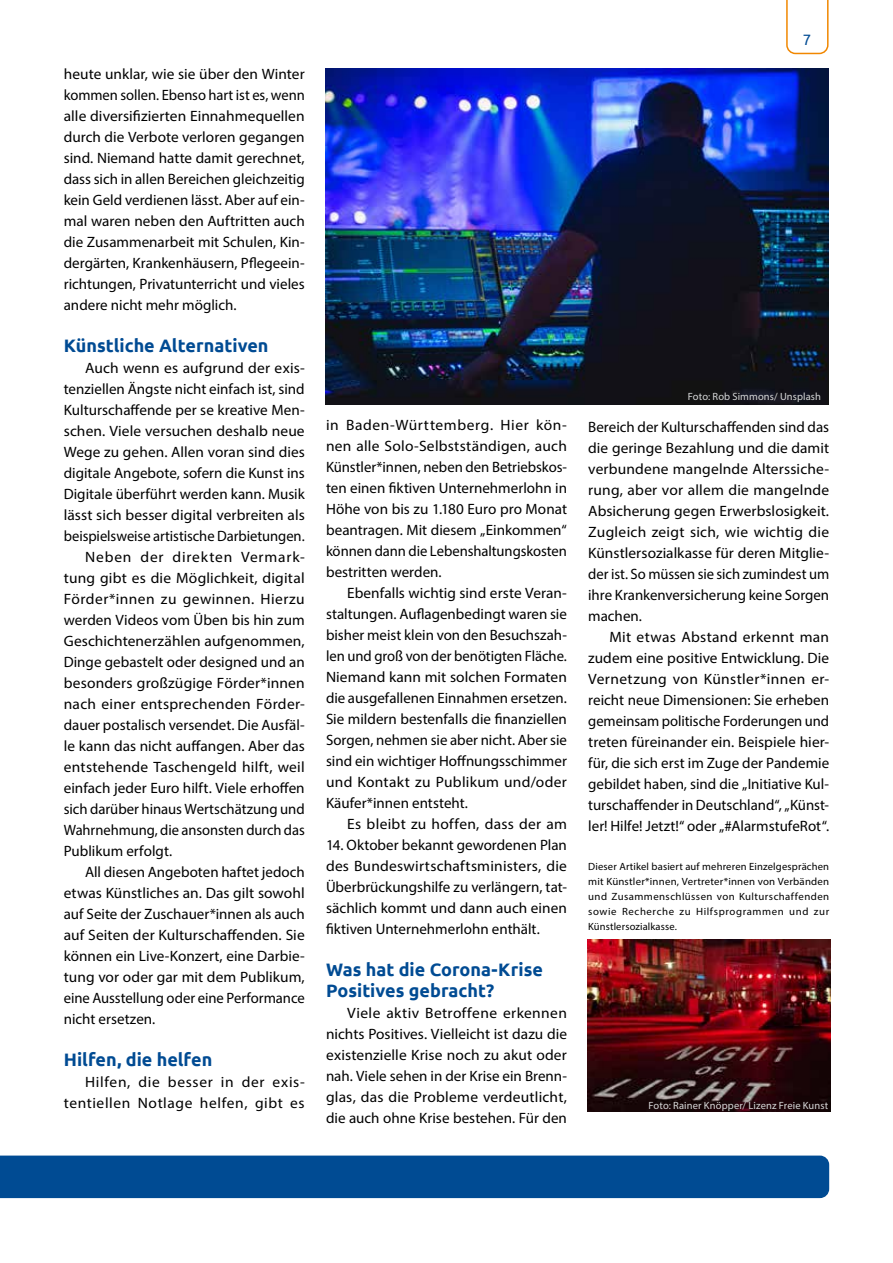
<style>
.page{position:relative;width:893px;height:1263px;background:#fff}
.page>*{position:absolute;margin:0;border:0;box-sizing:border-box;transform-origin:0 0}
.t1{font:700 18px/21px "Ubuntu";color:#004b93}
.t2{font:15px/21px "Myriad Pro";color:#000;text-align:justify}
.t3{font:15px "Myriad Pro";letter-spacing:.02em;color:#000}
.t4{font:15px/21px "Myriad Pro";letter-spacing:.04em;color:#000;text-align:right}
.t5{font:15px "Myriad Pro";letter-spacing:.03em;color:#000}
.t6{font:15px "Myriad Pro";letter-spacing:.055em;color:#000}
.t7{font:15px "Ubuntu";color:#004b93}
.t8{font:10.5px/15px "Myriad Pro";letter-spacing:.05em;color:#000;text-align:justify}
.t9{font:10.5px "Myriad Pro";letter-spacing:.01em;color:#d7d8d8}
</style>
<div class="page">
<svg style="left:786px;top:0;width:42px;height:54px"></svg>
<div style="left:0;top:1155px;width:829px;height:43px;background:#004b93"></div>
<img style="left:325px;top:69px;width:503px;height:335px">
<img style="left:588px;top:940px;width:242px;height:171px">
<p class="t2" style="left:64px;top:64px;width:242px">heute unklar, wie sie über den Winter kommen sollen. Ebenso hart ist es, wenn alle diversifizierten Einnahmequellen durch die Verbote verloren gegangen sind. Niemand hatte damit gerechnet, dass sich in allen Bereichen gleichzeitig kein Geld verdienen lässt. Aber auf ein&shy;mal waren neben den Auftritten auch die Zusammenarbeit mit Schulen, Kin&shy;dergärten, Krankenhäusern, Pflegeein&shy;richtungen, Privatunterricht und vieles andere nicht mehr möglich.</p>
<p class="t1" style="left:64px;top:335px;width:206px">Künstliche Alternativen</p>
<p class="t2" style="left:85px;top:358px;width:221px">Auch wenn es aufgrund der exis-</p>
<p class="t2" style="left:64px;top:379px;width:242px">tenziellen Ängste nicht einfach ist, sind</p>
<p class="t2" style="left:64px;top:400px;width:242px">Kulturschaffende per se kreative Men-</p>
<p class="t2" style="left:64px;top:421px;width:242px">schen. Viele versuchen deshalb neue</p>
<p class="t2" style="left:64px;top:442px;width:242px">Wege zu gehen. Allen voran sind dies</p>
<p class="t2" style="left:64px;top:463px;width:242px">digitale Angebote, sofern die Kunst ins</p>
<p class="t2" style="left:64px;top:484px;width:242px">Digitale überführt werden kann. Musik</p>
<p class="t2" style="left:64px;top:505px;width:242px">lässt sich besser digital verbreiten als</p>
<p class="t2" style="left:64px;top:526px;width:242px">beispielsweise artistische Darbietungen.</p>
<p class="t6" style="left:85px;top:548px;width:221px">Neben der direkten Vermark-</p>
<p class="t2" style="left:64px;top:568px;width:242px">tung gibt es die Möglichkeit, digital</p>
<p class="t5" style="left:64px;top:590px;width:242px">Förder*innen zu gewinnen. Hierzu</p>
<p class="t2" style="left:64px;top:610px;width:242px">werden Videos vom Üben bis hin zum</p>
<p class="t2" style="left:64px;top:631px;width:242px">Geschichtenerzählen aufgenommen,</p>
<p class="t2" style="left:64px;top:652px;width:242px">Dinge gebastelt oder designed und an</p>
<p class="t2" style="left:64px;top:673px;width:242px">besonders großzügige Förder*innen</p>
<p class="t3" style="left:64px;top:695px;width:242px">nach einer entsprechenden Förder-</p>
<p class="t2" style="left:64px;top:715px;width:242px">dauer postalisch versendet. Die Ausfäl-</p>
<p class="t2" style="left:64px;top:736px;width:242px">le kann das nicht auffangen. Aber das</p>
<p class="t3" style="left:64px;top:758px;width:242px">entstehende Taschengeld hilft, weil</p>
<p class="t2" style="left:64px;top:778px;width:242px">einfach jeder Euro hilft. Viele erhoffen</p>
<p class="t2" style="left:64px;top:799px;width:242px">sich darüber hinaus Wertschätzung und</p>
<p class="t2" style="left:64px;top:820px;width:242px">Wahrnehmung, die ansonsten durch das</p>
<p class="t2" style="left:64px;top:841px;width:110px">Publikum erfolgt.</p>
<p class="t2" style="left:85px;top:862px;width:221px">All diesen Angeboten haftet jedoch</p>
<p class="t2" style="left:64px;top:883px;width:242px">etwas Künstliches an. Das gilt sowohl</p>
<p class="t2" style="left:64px;top:904px;width:242px">auf Seite der Zuschauer*innen als auch</p>
<p class="t2" style="left:64px;top:925px;width:242px">auf Seiten der Kulturschaffenden. Sie</p>
<p class="t2" style="left:64px;top:946px;width:242px">können ein Live-Konzert, eine Darbie-</p>
<p class="t2" style="left:64px;top:967px;width:242px">tung vor oder gar mit dem Publikum,</p>
<p class="t2" style="left:64px;top:988px;width:242px">eine Ausstellung oder eine Performance</p>
<p class="t2" style="left:64px;top:1009px;width:93px">nicht ersetzen.</p>
<p class="t1" style="left:64px;top:1049px;width:150px">Hilfen, die helfen</p>
<p class="t4" style="left:64px;top:1072px;width:242px">Hilfen, die besser in der exis&shy;tentiellen Notlage helfen, gibt es</p>
<p class="t2" style="left:326px;top:414px;width:243px">in Baden-Württemberg. Hier kön&shy;nen alle Solo-Selbstständigen, auch Künstler*innen, neben den Betriebskos&shy;ten einen fiktiven Unternehmerlohn in Höhe von bis zu 1.180 Euro pro Monat beantragen. Mit diesem „Einkommen“ können dann die Lebenshaltungskosten bestritten werden.</p>
<p class="t2" style="left:326px;top:582px;width:242px;text-indent:21px">Ebenfalls wichtig sind erste Veran&shy;staltungen. Auflagenbedingt waren sie bisher meist klein von den Besuchszah&shy;len und groß von der benötigten Fläche.<br>Niemand kann mit solchen Formaten die ausgefallenen Einnahmen ersetzen.<br>Sie mildern bestenfalls die finanziellen Sorgen, nehmen sie aber nicht. Aber sie sind ein wichtiger Hoffnungsschimmer und Kontakt zu Publikum und/oder Käufer*innen entsteht.</p>
<p class="t3" style="left:347px;top:815px;width:221px">Es bleibt zu hoffen, dass der am</p>
<p class="t2" style="left:326px;top:834px;width:242px">14. Oktober bekannt gewordenen Plan des Bundeswirtschaftsministers, die Überbrückungshilfe zu verlängern, tat&shy;sächlich kommt und dann auch einen fiktiven Unternehmerlohn enthält.</p>
<p class="t1" style="left:326px;top:959px;width:218px">Was hat die Corona-Krise<br>Positives gebracht?</p>
<p class="t2" style="left:326px;top:1002px;width:242px;text-indent:21px">Viele aktiv Betroffene erkennen nichts Positives. Vielleicht ist dazu die existenzielle Krise noch zu akut oder nah. Viele sehen in der Krise ein Brenn&shy;glas, das die Probleme verdeutlicht, die auch ohne Krise bestehen. Für den</p>
<p class="t7" style="left:803px;top:30px;width:10px">7</p>
<p class="t9" style="left:688px;top:390px;width:135px">Foto: Rob Simmons/ Unsplash</p>
<p class="t2" style="left:588px;top:416px;width:242px">Bereich der Kulturschaffenden sind das die geringe Bezahlung und die damit verbundene mangelnde Alterssiche&shy;rung, aber vor allem die mangelnde Absicherung gegen Erwerbslosigkeit.<br>Zugleich zeigt sich, wie wichtig die Künstlersozialkasse für deren Mitglie&shy;der ist. So müssen sie sich zumindest um ihre Krankenversicherung keine Sorgen machen.</p>
<p class="t2" style="left:588px;top:626px;width:242px;text-indent:21px">Mit etwas Abstand erkennt man zudem eine positive Entwicklung. Die Vernetzung von Künstler*innen er&shy;reicht neue Dimensionen: Sie erheben gemeinsam politische Forderungen und treten füreinander ein. Beispiele hier&shy;für, die sich erst im Zuge der Pandemie gebildet haben, sind die „Initiative Kul&shy;turschaffender in Deutschland“, „Künst&shy;ler! Hilfe! Jetzt!“ oder „#AlarmstufeRot“.</p>
<p class="t8" style="left:588px;top:859px;width:242px">Dieser Artikel basiert auf mehreren Einzelgesprächen mit Künstler*innen, Vertreter*innen von Verbänden und Zusammenschlüssen von Kulturschaffenden sowie Recherche zu Hilfsprogrammen und zur Künstlersozialkasse.</p>
<p class="t9" style="left:648px;top:1099px;width:181px">Foto: Rainer Knöpper/ Lizenz Freie Kunst</p>
</div>
